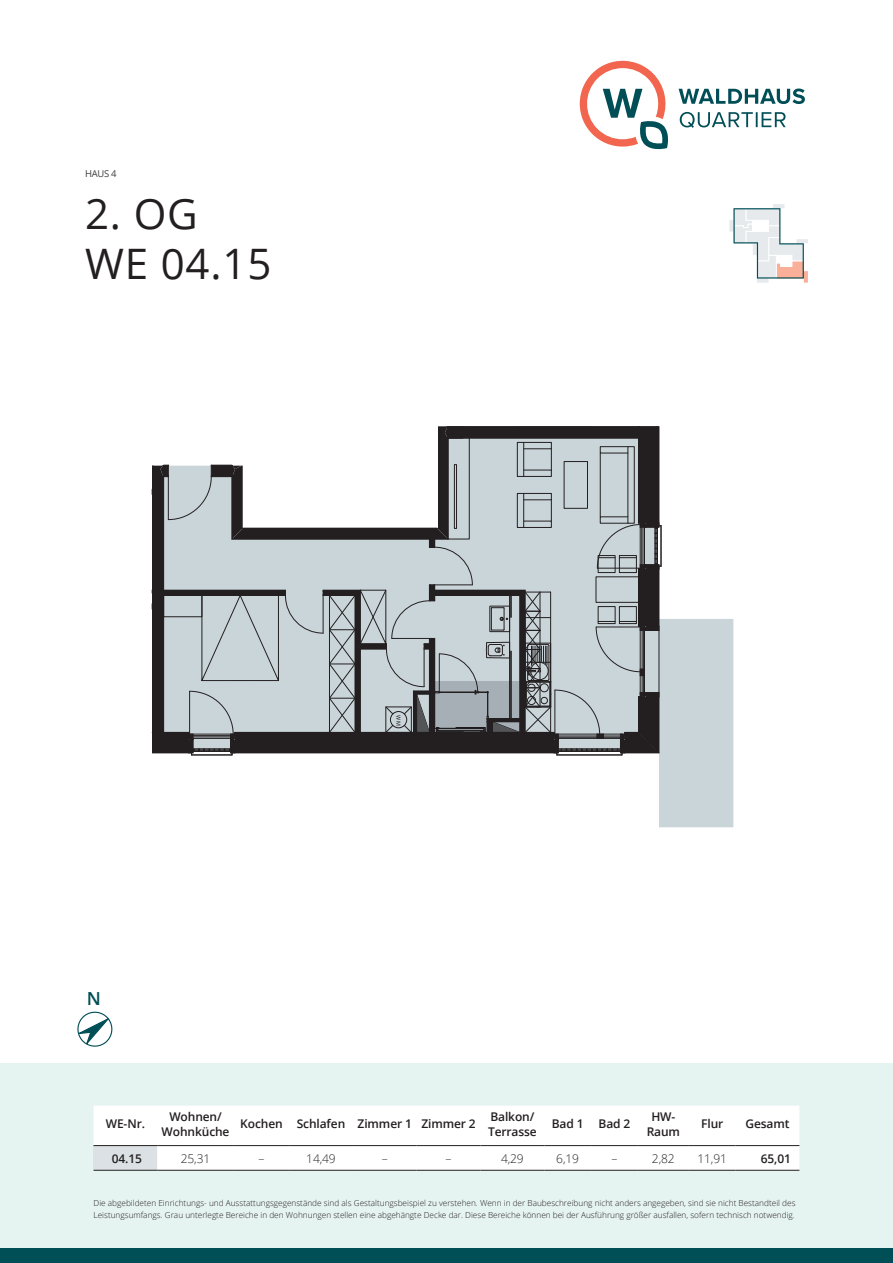
<style>
.page{position:relative;width:893px;height:1263px;background:#fff}
.page>*{position:absolute;margin:0;border:0;box-sizing:border-box;transform-origin:0 0}
.t1{font:42px/50.4px "Open Sans";letter-spacing:.02em;color:#231f20}
.t2{font:600 18px "Open Sans";color:#004e56}
.t3{font:600 12px/15px "Open Sans";letter-spacing:-.01em;color:#231f20;text-align:center}
.t4{font:300 12px "Open Sans";letter-spacing:-.01em;color:#231f20}
.t5{font:9.45px "Open Sans";color:#3e3e3f}
.t6{font:300 8.25px/12px "Open Sans";color:#231f20}
.t7{font:6px "Myriad Pro";color:#231f20}
</style>
<div class="page">
<div style="left:0;top:1063px;width:893px;height:200px;background:#e6f4f1"></div>
<div style="left:0;top:1248px;width:893px;height:15px;background:#004e56"></div>
<svg style="left:680px;top:112px;width:106px;height:16px"></svg>
<svg style="left:679px;top:89px;width:126px;height:15px"></svg>
<svg style="left:580px;top:61px;width:88px;height:89px"></svg>
<svg style="left:77px;top:1011px;width:36px;height:36px"></svg>
<svg style="left:729px;top:204px;width:79px;height:79px"></svg>
<svg style="left:152px;top:426px;width:582px;height:402px"></svg>
<hr style="left:597px;top:568px;width:44px;height:1px;background:#231f20">
<div style="left:94px;top:1106px;width:705px;height:64px;background:#fff"></div>
<div style="left:94px;top:1145px;width:63px;height:25px;background:#dbe1e4"></div>
<hr style="left:94px;top:1145px;width:63px;height:1px;background:#231f20">
<hr style="left:94px;top:1170px;width:63px;height:1px;background:#231f20">
<hr style="left:157px;top:1145px;width:77px;height:1px;background:#231f20">
<hr style="left:234px;top:1145px;width:55px;height:1px;background:#231f20">
<hr style="left:289px;top:1145px;width:64px;height:1px;background:#231f20">
<hr style="left:353px;top:1145px;width:64px;height:1px;background:#231f20">
<hr style="left:417px;top:1145px;width:63px;height:1px;background:#231f20">
<hr style="left:480px;top:1145px;width:64px;height:1px;background:#231f20">
<hr style="left:544px;top:1145px;width:47px;height:1px;background:#231f20">
<hr style="left:591px;top:1145px;width:47px;height:1px;background:#231f20">
<hr style="left:638px;top:1145px;width:51px;height:1px;background:#231f20">
<hr style="left:689px;top:1145px;width:47px;height:1px;background:#231f20">
<hr style="left:736px;top:1145px;width:63px;height:1px;background:#231f20">
<hr style="left:157px;top:1170px;width:77px;height:1px;background:#231f20">
<hr style="left:234px;top:1170px;width:55px;height:1px;background:#231f20">
<hr style="left:289px;top:1170px;width:64px;height:1px;background:#231f20">
<hr style="left:353px;top:1170px;width:64px;height:1px;background:#231f20">
<hr style="left:417px;top:1170px;width:63px;height:1px;background:#231f20">
<hr style="left:480px;top:1170px;width:64px;height:1px;background:#231f20">
<hr style="left:544px;top:1170px;width:47px;height:1px;background:#231f20">
<hr style="left:591px;top:1170px;width:47px;height:1px;background:#231f20">
<hr style="left:638px;top:1170px;width:51px;height:1px;background:#231f20">
<hr style="left:689px;top:1170px;width:47px;height:1px;background:#231f20">
<hr style="left:736px;top:1170px;width:63px;height:1px;background:#231f20">
<p class="t5" style="left:85px;top:167px;width:33px">HAUS 4</p>
<h1 class="t1" style="left:85px;top:187px;width:188px">2. OG<br>WE 04.15</h1>
<h2 class="t2" style="left:87px;top:986px;width:16px">N</h2>
<p class="t7" style="left:402px;top:715px;width:11px;rotate:90deg">WM</p>
<h3 class="t3" style="left:106px;top:1116px;width:41px">WE-Nr.</h3>
<h3 class="t3" style="left:162px;top:1108px;width:69px">Wohnen/<br>Wohnküche</h3>
<h3 class="t3" style="left:240px;top:1116px;width:237px">Kochen Schlafen Zimmer 1 Zimmer 2</h3>
<h3 class="t3" style="left:488px;top:1108px;width:50px;text-align:left">Balkon/<br>Terrasse</h3>
<h3 class="t3" style="left:552px;top:1116px;width:80px">Bad 1 Bad 2</h3>
<h3 class="t3" style="left:647px;top:1108px;width:35px">HW-<br>Raum</h3>
<h3 class="t3" style="left:701px;top:1116px;width:24px">Flur</h3>
<h3 class="t3" style="left:745px;top:1116px;width:46px">Gesamt</h3>
<h3 class="t3" style="left:112px;top:1150px;width:32px">04.15</h3>
<h3 class="t4" style="left:181px;top:1150px;width:31px">25,31</h3>
<h3 class="t4" style="left:258px;top:1150px;width:7px">–</h3>
<h3 class="t4" style="left:306px;top:1150px;width:31px">14,49</h3>
<h3 class="t4" style="left:382px;top:1150px;width:7px">–</h3>
<h3 class="t4" style="left:446px;top:1150px;width:7px">–</h3>
<h3 class="t4" style="left:501px;top:1150px;width:24px">4,29</h3>
<h3 class="t4" style="left:556px;top:1150px;width:24px">6,19</h3>
<h3 class="t4" style="left:611px;top:1150px;width:7px">–</h3>
<h3 class="t4" style="left:652px;top:1150px;width:24px">2,82</h3>
<h3 class="t4" style="left:697px;top:1150px;width:31px">11,91</h3>
<h3 class="t3" style="left:761px;top:1150px;width:32px">65,01</h3>
<p class="t6" style="left:94px;top:1196px;width:703px">Die abgebildeten Einrichtungs- und Ausstattungsgegenstände sind als Gestaltungsbeispiel zu verstehen. Wenn in der Baubeschreibung nicht anders angegeben, sind sie nicht Bestandteil des<br>Leistungsumfangs. Grau unterlegte Bereiche in den Wohnungen stellen eine abgehängte Decke dar. Diese Bereiche können bei der Ausführung größer ausfallen, sofern technisch notwendig.</p>
</div>
